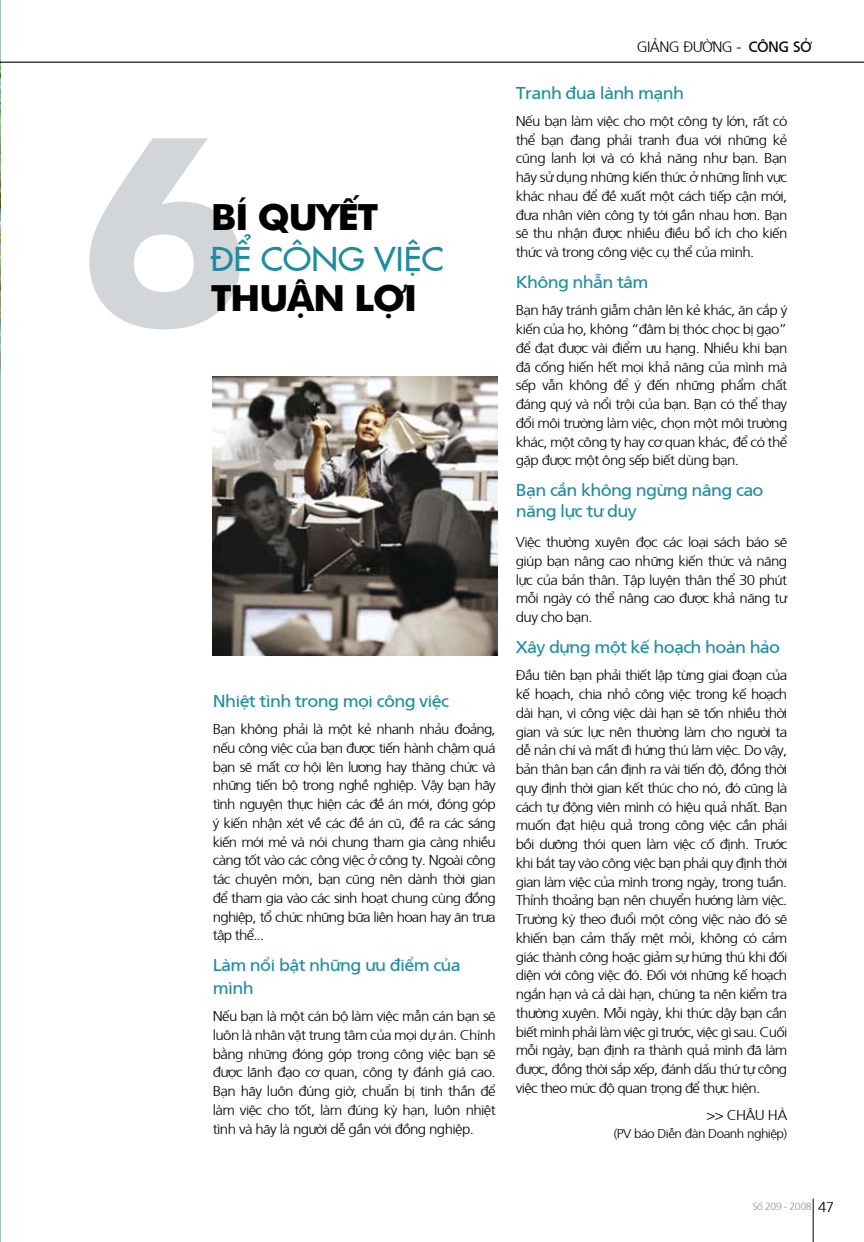
<style>
.page{position:relative;width:864px;height:1242px;background:#fff}
.page>*{position:absolute;margin:0;border:0;box-sizing:border-box;transform-origin:0 0}
.t1{font:700 36px "Futura";letter-spacing:-.04em;color:#000;scale:1.05 1}
.t2{font:32.25px "Fujiyama";color:#1e8ca0;scale:1.05 1}
.t3{font:17.1px/22.5px "Frutiger";letter-spacing:-.04em;color:#1e8ca0;scale:1.05 1}
.t4{font:300 15px "Frutiger";letter-spacing:-.04em;color:#000}
.t5{font:300 14.25px/18.8px "Frutiger";letter-spacing:-.04em;color:#000;text-align:justify;scale:1.05 1}
.t6{font:300 12.9px "Frutiger";letter-spacing:-.04em;color:#000;scale:1.05 1}
.t7{font:300 10.5px "Frutiger";letter-spacing:-.04em;color:#8e9498}
.s1{font-weight:400}
.s2{font-size:14.25px;color:#000}
</style>
<div class="page">
<hr style="left:0;top:0;width:1px;height:1242px;background:#7da3a1">
<svg style="left:811px;top:61px;width:52px;height:1px"></svg>
<img style="left:0;top:63px;width:1px;height:309px">
<img style="left:213px;top:376px;width:284px;height:279px">
<svg style="left:89px;top:138px;width:151px;height:191px"></svg>
<hr style="left:812px;top:1198px;width:1px;height:44px;background:#000">
<hr style="left:0;top:62px;width:863px;height:1px;background:#000">
<h1 class="t1" style="left:211px;top:191px;width:161px">BÍ QUYẾT</h1>
<h2 class="t2" style="left:211px;top:233px;width:223px">ĐỂ CÔNG VIỆC</h2>
<h1 class="t1" style="left:211px;top:271px;width:198px">THUẬN LỢI</h1>
<p class="t3" style="left:213px;top:688px;width:226px">N hiệt tình trong mọi công việc</p>
<p class="t5" style="left:213px;top:719px;width:271px">Bạn không phải là một kẻ nhanh nhảu đoảng, nếu công việc của bạn được tiến hành chậm quá bạn sẽ mất cơ hội lên lương hay thăng chức và những tiến bộ trong nghề nghiệp. Vậy bạn hãy tình nguyện thực hiện các đề án mới, đóng góp ý kiến nhận xét về các đề án cũ, đề ra các sáng kiến mới mẻ và nói chung tham gia càng nhiều càng tốt vào các công việc ở công ty. Ngoài công tác chuyên môn, bạn cũng nên dành thời gian để tham gia vào các sinh hoạt chung cùng đồng nghiệp, tổ chức những bữa liên hoan hay ăn trưa tập thể...</p>
<p class="t3" style="left:213px;top:953px;width:238px">Làm nổi bật những ưu điểm của mình</p>
<p class="t5" style="left:213px;top:1006px;width:271px">Nếu bạn là một cán bộ làm việc mẫn cán bạn sẽ luôn là nhân vật trung tâm của mọi dự án. Chính bằng những đóng góp trong công việc bạn sẽ được lãnh đạo cơ quan, công ty đánh giá cao.<br>Bạn hãy luôn đúng giờ, chuẩn bị tinh thần để làm việc cho tốt, làm đúng kỳ hạn, luôn nhiệt tình và hãy là người dễ gần với đồng nghiệp.</p>
<p class="t4" style="left:636px;top:37px;width:176px">giảng đường - <span class="s1">công sở</span></p>
<p class="t3" style="left:515px;top:80px;width:162px">Tranh đua lành mạnh</p>
<p class="t5" style="left:515px;top:111px;width:260px">Nếu bạn làm việc cho một công ty lớn, rất có thể bạn đang phải tranh đua với những kẻ cũng lanh lợi và có khả năng như bạn. Bạn hãy sử dụng những kiến thức ở những lĩnh vực khác nhau để đề xuất một cách tiếp cận mới, đưa nhân viên công ty tới gần nhau hơn. Bạn sẽ thu nhận được nhiều điều bổ ích cho kiến thức và trong công việc cụ thể của mình.</p>
<p class="t3" style="left:515px;top:270px;width:128px">Không nhẫn tâm</p>
<p class="t5" style="left:515px;top:300px;width:260px">Bạn hãy tránh giẫm chân lên kẻ khác, ăn cắp ý kiến của họ, không “đâm bị thóc chọc bị gạo” để đạt được vài điểm ưu hạng. Nhiều khi bạn đã cống hiến hết mọi khả năng của mình mà sếp vẫn không để ý đến những phẩm chất đáng quý và nổi trội của bạn. Bạn có thể thay đổi môi trường làm việc, chọn một môi trường khác, một công ty hay cơ quan khác, để có thể gặp được một ông sếp biết dùng bạn.</p>
<p class="t3" style="left:515px;top:479px;width:237px;line-height:21px">Bạn cần không ngừng nâng cao năng lực tư duy</p>
<p class="t5" style="left:515px;top:532px;width:260px">Việc thường xuyên đọc các loại sách báo sẽ giúp bạn nâng cao những kiến thức và năng lực của bản thân. Tập luyện thân thể 30 phút mỗi ngày có thể nâng cao được khả năng tư duy cho bạn.</p>
<p class="t3" style="left:515px;top:635px;width:253px">Xây dựng một kế hoạch hoàn hảo</p>
<p class="t5" style="left:515px;top:665px;width:260px">Đầu tiên bạn phải thiết lập từng giai đoạn của kế hoạch, chia nhỏ công việc trong kế hoạch dài hạn, vì công việc dài hạn sẽ tốn nhiều thời gian và sức lực nên thường làm cho người ta dễ nản chí và mất đi hứng thú làm việc. Do vậy, bản thân bạn cần định ra vài tiến độ, đồng thời quy định thời gian kết thúc cho nó, đó cũng là cách tự động viên mình có hiệu quả nhất. Bạn muốn đạt hiệu quả trong công việc cần phải bồi dưỡng thói quen làm việc cố định. Trước khi bắt tay vào công việc bạn phải quy định thời gian làm việc của mình trong ngày, trong tuần.<br>Thỉnh thoảng bạn nên chuyển hướng làm việc.<br>Trường kỳ theo đuổi một công việc nào đó sẽ khiến bạn cảm thấy mệt mỏi, không có cảm giác thành công hoặc giảm sự hứng thú khi đối diện với công việc đó. Đối với những kế hoạch ngắn hạn và cả dài hạn, chúng ta nên kiểm tra thường xuyên. Mỗi ngày, khi thức dậy bạn cần biết mình phải làm việc gì trước, việc gì sau. Cuối mỗi ngày, bạn định ra thành quả mình đã làm được, đồng thời sắp xếp, đánh dấu thứ tự công việc theo mức độ quan trọng để thực hiện.</p>
<p class="t5" style="left:706px;top:1105px;width:79px">&gt;&gt; Châu Hà</p>
<p class="t6" style="left:613px;top:1124px;width:167px">(PV báo Diễn đàn Doanh nghiệp)</p>
<p class="t7" style="left:752px;top:1199px;width:83px">Số 209 - 2008 <span class="s2">47</span></p>
</div>
